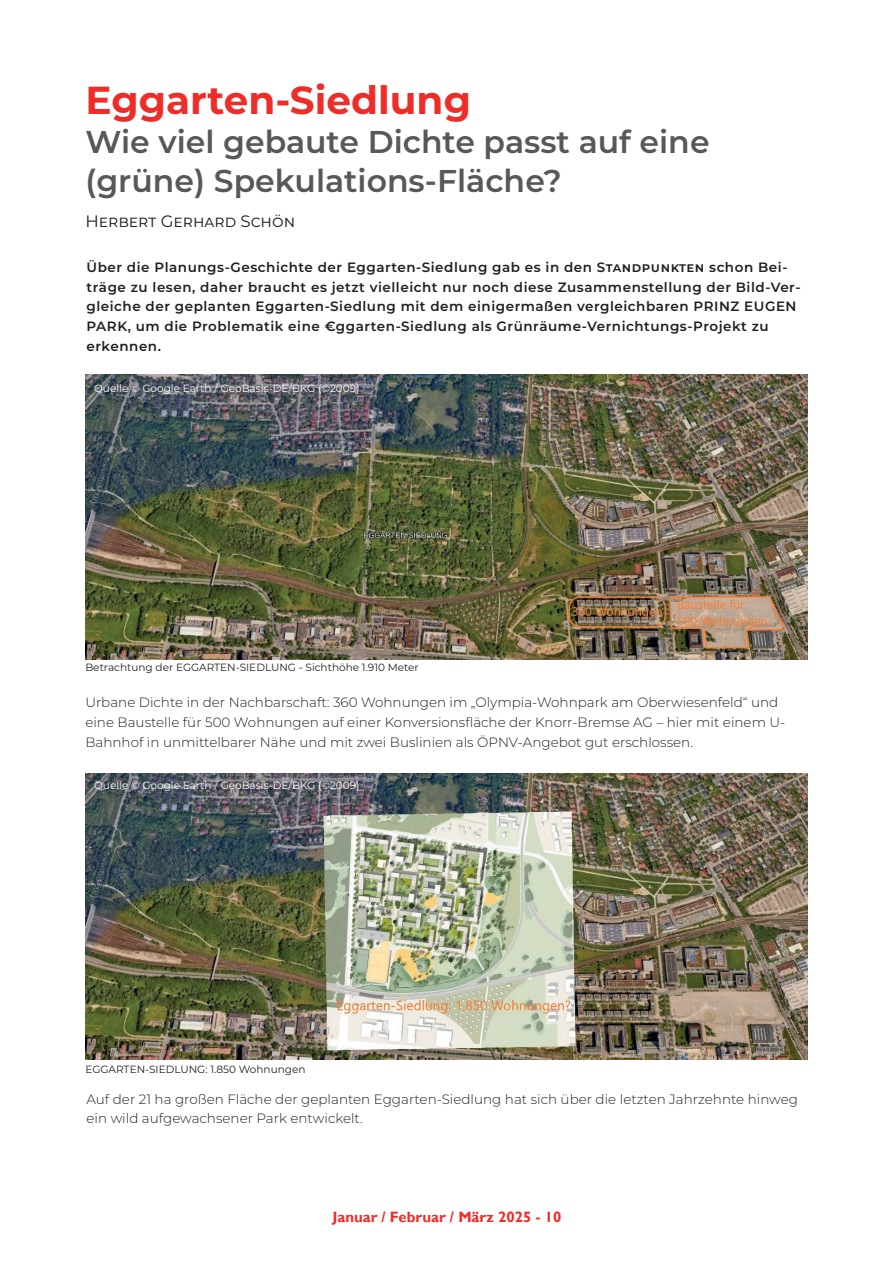
<style>
.page{position:relative;width:893px;height:1263px;background:#fff}
.page>*{position:absolute;margin:0;border:0;box-sizing:border-box;transform-origin:0 0}
.t1{font:700 39px "Montserrat";color:#ee2d29}
.t2{font:600 31.5px/39px "Montserrat";color:#57585a}
.t3{font:16.5px "Montserrat";color:#231f20}
.t4{font:700 15px "Gill Sans";color:#ee2d29}
.t5{font:300 13.5px/19.8px "Montserrat";color:#231f20}
.t6{font:600 13.5px/19.8px "Montserrat";letter-spacing:.04em;color:#231f20}
.t7{font:10.5px "Montserrat";color:#231f20}
.t8{font:10.5px "Montserrat";color:#fff}
</style>
<div class="page">
<img style="left:85px;top:374px;width:722px;height:285px">
<img style="left:85px;top:773px;width:722px;height:286px">
<h1 class="t1" style="left:85px;top:72px;width:387px">Eggarten-Siedlung</h1>
<h2 class="t2" style="left:85px;top:121px;width:626px">Wie viel gebaute Dichte passt auf eine (grüne) Spekulations-Fläche?</h2>
<p class="t3" style="left:85px;top:210px;width:211px">Herbert Gerhard Schön</p>
<p class="t6" style="left:87px;top:257px;width:715px">Über die Planungs-Geschichte der Eggarten-Siedlung gab es in den Standpunkten schon Bei&shy;träge zu lesen, daher braucht es jetzt vielleicht nur noch diese Zusammenstellung der Bild-Ver&shy;gleiche der geplanten Eggarten-Siedlung mit dem einigermaßen vergleichbaren PRINZ EUGEN PARK, um die Problematik eine €ggarten-Siedlung als Grünräume-Vernichtungs-Projekt zu erkennen.</p>
<p class="t8" style="left:94px;top:381px;width:267px">Quelle © Google Earth / GeoBasis-DE/BKG (©2009)</p>
<p class="t7" style="left:85px;top:660px;width:335px">Betrachtung der EGGARTEN-SIEDLUNG - Sichthöhe 1.910 Meter</p>
<p class="t5" style="left:85px;top:692px;width:701px">Urbane Dichte in der Nachbarschaft: 360 Wohnungen im „Olympia-Wohnpark am Oberwiesenfeld“ und eine Baustelle für 500 Wohnungen auf einer Konversionsfläche der Knorr-Bremse AG – hier mit einem U-<br>Bahnhof in unmittelbarer Nähe und mit zwei Buslinien als ÖPNV-Angebot gut erschlossen.</p>
<p class="t8" style="left:94px;top:778px;width:267px">Quelle © Google Earth / GeoBasis-DE/BKG (©2009)</p>
<p class="t7" style="left:85px;top:1062px;width:222px">EGGARTEN-SIEDLUNG: 1.850 Wohnungen</p>
<p class="t5" style="left:87px;top:1088px;width:713px">Auf der 21 ha großen Fläche der geplanten Eggarten-Siedlung hat sich über die letzten Jahrzehnte hinweg ein wild aufgewachsener Park entwickelt.</p>
<p class="t4" style="left:332px;top:1208px;width:230px">Januar / Februar / März 2025 - 10</p>
</div>
